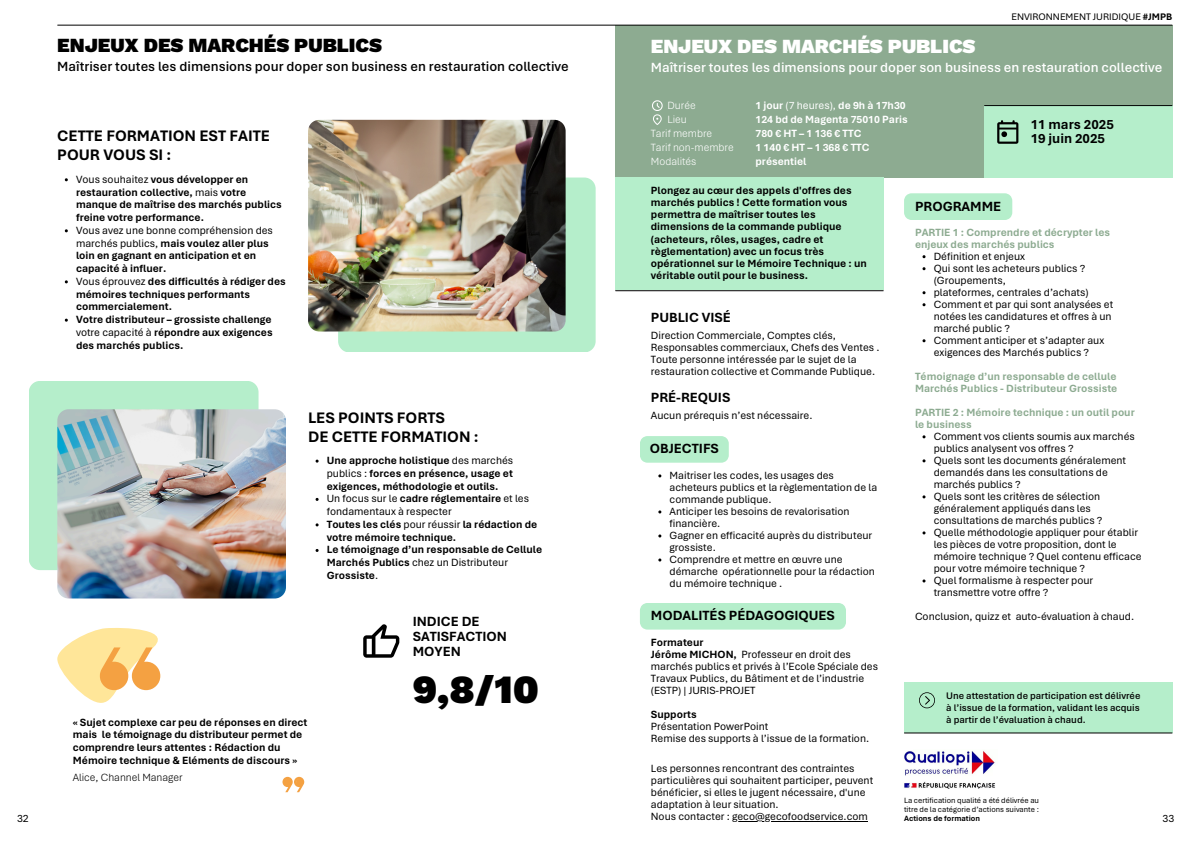
<style>
.page{position:relative;width:1191px;height:843px;background:#fff}
.page>*{position:absolute;margin:0;border:0;box-sizing:border-box;transform-origin:0 0}
.t1{font:900 40px "Work Sans";color:#000}
.t2{font:900 20px "Work Sans";color:#000}
.t3{font:900 20px "Work Sans";color:#fff}
.t4{font:700 16px/18.8px "Aptos";color:#000}
.t5{font:700 14px/15px "Aptos";color:#000}
.t6{font:600 14px "Aptos";color:#000}
.t7{font:600 14px "Aptos";color:#fff}
.t8{font:11px/12px "Aptos";color:#000}
.t9{font:700 11px/12.8px "Aptos";color:#000}
.t10{font:700 11px/12px "Aptos";color:#8dab91}
.t11{font:700 11px "Aptos";color:#fff}
.t12{font:300 11px "Aptos";color:#fff}
.t13{font:300 11px "Aptos";color:#000}
.t14{font:600 10px "Aptos";color:#000}
.t15{font:10px "Aptos";color:#000}
.t16{font:8px/9.3px "Aptos";color:#000}
.t17{font:700 8px "Aptos";color:#000}
.s1{font-weight:700}
.s2{font-weight:400}
</style>
<div class="page">
<div style="left:338px;top:177px;width:257px;height:175px;background:#b5eecb;border-radius:11px"></div>
<div style="left:615px;top:25px;width:557px;height:152px;background:#8dab91"></div>
<hr style="left:58px;top:25px;width:1113px;height:1px;background:#000">
<div style="left:29px;top:381px;width:229px;height:189px;background:#b5eecb;border-radius:11px"></div>
<svg style="left:282px;top:776px;width:22px;height:16px"></svg>
<div style="left:284px;top:778px;width:7px;height:7px;background:#f4a142;border-radius:50%"></div>
<div style="left:296px;top:778px;width:7px;height:7px;background:#f4a142;border-radius:50%"></div>
<div style="left:903px;top:681px;width:269px;height:51px;background:#b5eecb"></div>
<hr style="left:904px;top:732px;width:267px;height:1px;background:#000">
<svg style="left:919px;top:692px;width:15px;height:15px"></svg>
<div style="left:640px;top:436px;width:88px;height:26px;background:#b5eecb"></div>
<div style="left:904px;top:193px;width:108px;height:27px;background:#b5eecb"></div>
<img style="left:904px;top:751px;width:91px;height:38px">
<svg style="left:57px;top:628px;width:103px;height:74px"></svg>
<div style="left:136px;top:665px;width:19px;height:19px;background:#f4a142;border-radius:50%"></div>
<div style="left:103px;top:665px;width:19px;height:19px;background:#f4a142;border-radius:50%"></div>
<div style="left:615px;top:177px;width:268px;height:113px;background:#b5eecb"></div>
<hr style="left:615px;top:290px;width:268px;height:1px;background:#000">
<div style="left:640px;top:603px;width:205px;height:26px;background:#b5eecb"></div>
<div style="left:984px;top:105px;width:188px;height:72px;background:#b5eecb"></div>
<svg style="left:997px;top:120px;width:21px;height:24px"></svg>
<hr style="left:984px;top:105px;width:187px;height:1px;background:#000">
<svg style="left:652px;top:100px;width:10px;height:25px"></svg>
<svg style="left:363px;top:624px;width:36px;height:33px"></svg>
<img style="left:57px;top:409px;width:229px;height:189px;border-radius:11px">
<hr style="left:732px;top:820px;width:135px;height:1px;background:#000">
<img style="left:308px;top:120px;width:257px;height:211px">
<p class="t2" style="left:57px;top:37px;width:326px">ENJEUX DES MARCHÉS PUBLICS</p>
<p class="t6" style="left:57px;top:58px;width:513px">Maîtriser toutes les dimensions pour doper son business en restauration collective</p>
<p class="t15" style="left:1011px;top:10px;width:162px">ENVIRONNEMENT JURIDIQUE <span class="s1">#JMPB</span></p>
<p class="t3" style="left:650px;top:38px;width:326px">ENJEUX DES MARCHÉS PUBLICS</p>
<p class="t7" style="left:650px;top:59px;width:513px">Maîtriser toutes les dimensions pour doper son business en restauration collective</p>
<p class="t12" style="left:667px;top:98px;width:30px">Durée</p>
<p class="t11" style="left:755px;top:98px;width:152px">1 jour <span class="s2">(7 heures),</span> de 9h à 17h30</p>
<p class="t12" style="left:667px;top:112px;width:21px">Lieu</p>
<p class="t11" style="left:755px;top:112px;width:154px">124 bd de Magenta 75010 Paris</p>
<p class="t5" style="left:1030px;top:118px;width:85px;line-height:13.5px">11 mars 2025<br>19 juin 2025</p>
<p class="t12" style="left:650px;top:127px;width:63px">Tarif membre</p>
<p class="t11" style="left:755px;top:126px;width:107px">780€HT–1136€TTC</p>
<p class="t4" style="left:57px;top:127px;width:214px">CETTE FORMATION EST FAITE<br>POUR VOUS SI :</p>
<h5 class="t9" style="left:76px;top:173px;width:207px"><span class="s2">Vous souhaitez</span> vous développer en restauration collective, <span class="s2">mais</span> votre manque de maîtrise des marchés publics freine votre performance.</h5>
<h2 class="t9" style="left:76px;top:224px;width:198px"><span class="s2">Vous avez une bonne compréhension des marchés publics,</span> mais voulez aller plus loin en gagnant en anticipation et en capacité à influer.</h2>
<h5 class="t9" style="left:76px;top:275px;width:211px"><span class="s2">Vous éprouvez</span> des difficultés à rédiger des mémoires techniques performants commercialement.</h5>
<p class="t9" style="left:76px;top:313px;width:198px;text-align:justify">Votre distributeur – grossiste challenge <span class="s2">votre capacité à</span> répondre aux exigences des marchés publics.</p>
<p class="t12" style="left:650px;top:141px;width:84px">Tarif non-membre</p>
<p class="t11" style="left:755px;top:141px;width:116px">1140€HT–1368€TTC</p>
<p class="t12" style="left:650px;top:155px;width:47px">Modalités</p>
<p class="t11" style="left:755px;top:155px;width:52px">présentiel</p>
<p class="t9" style="left:650px;top:185px;width:217px;line-height:12px">Plongez au cœur des appels d'offres des marchés publics ! Cette formation vous permettra de maîtriser toutes les dimensions de la commande publique (acheteurs, rôles, usages, cadre et règlementation) avec un focus très opérationnel sur le Mémoire Technique : un véritable outil pour le business.</p>
<p class="t5" style="left:914px;top:198px;width:88px">PROGRAMME</p>
<p class="t10" style="left:914px;top:226px;width:197px">PARTIE 1 : Comprendre et décrypter les enjeux des marchés publics</p>
<h3 class="t8" style="left:933px;top:250px;width:93px">Définition et enjeux</h3>
<h4 class="t8" style="left:933px;top:262px;width:153px">Qui sont les acheteurs publics ? (Groupements,</h4>
<p class="t8" style="left:933px;top:286px;width:156px">plateformes, centrales d’achats)</p>
<p class="t8" style="left:933px;top:298px;width:181px">Comment et par qui sont analysées et notées les candidatures et offres à un marché public ?</p>
<p class="t8" style="left:933px;top:334px;width:172px">Comment anticiper et s’adapter aux exigences des Marchés publics ?</p>
<p class="t10" style="left:914px;top:370px;width:204px">Témoignage d’un responsable de cellule<br>Marchés Publics - Distributeur Grossiste</p>
<p class="t10" style="left:914px;top:406px;width:221px">PARTIE 2 : Mémoire technique : un outil pour le business</p>
<p class="t8" style="left:933px;top:430px;width:202px">Comment vos clients soumis aux marchés publics analysent vos offres ?</p>
<h4 class="t8" style="left:933px;top:454px;width:194px">Quels sont les documents généralement demandés dans les consultations de marchés publics ?</h4>
<p class="t8" style="left:933px;top:490px;width:170px">Quels sont les critères de sélection généralement appliqués dans les consultations de marchés publics ?</p>
<p class="t8" style="left:933px;top:526px;width:209px">Quelle méthodologie appliquer pour établir les pièces de votre proposition, dont le mémoire technique ? Quel contenu efficace pour votre mémoire technique ?</p>
<p class="t8" style="left:933px;top:574px;width:161px">Quel formalisme à respecter pour transmettre votre offre ?</p>
<p class="t8" style="left:914px;top:610px;width:221px">Conclusion, quizz et auto-évaluation à chaud.</p>
<p class="t5" style="left:650px;top:310px;width:82px">PUBLIC VISÉ</p>
<p class="t8" style="left:650px;top:329px;width:230px">Direction Commerciale, Comptes clés, Responsables commerciaux, Chefs des Ventes .<br>Toute personne intéressée par le sujet de la restauration collective et Commande Publique.</p>
<p class="t5" style="left:650px;top:390px;width:81px">PRÉ-REQUIS</p>
<p class="t8" style="left:650px;top:409px;width:163px">Aucun prérequis n’est nécessaire.</p>
<h3 class="t4" style="left:308px;top:408px;width:172px">LES POINTS FORTS<br>DE CETTE FORMATION :</h3>
<p class="t9" style="left:327px;top:454px;width:188px;text-align:justify">Une approche holistique <span class="s2">des marchés publics :</span> forces en présence, usage et exigences, méthodologie et outils.</p>
<p class="t8" style="left:327px;top:492px;width:204px;line-height:12.8px">Un focus sur le <span class="s1">cadre réglementaire</span> et les fondamentaux à respecter</p>
<p class="t9" style="left:327px;top:517px;width:212px">Toutes les clés <span class="s2">pour réussir</span> la rédaction de votre mémoire technique.</p>
<p class="t9" style="left:327px;top:543px;width:217px">Le témoignage d’un responsable de Cellule<br>Marchés Publics <span class="s2">chez un Distributeur<br></span>Grossiste<span class="s2">.</span></p>
<p class="t5" style="left:649px;top:441px;width:71px">OBJECTIFS</p>
<p class="t8" style="left:669px;top:469px;width:209px">Maitriser les codes, les usages des acheteurs publics et la règlementation de la commande publique.</p>
<p class="t8" style="left:669px;top:505px;width:181px">Anticiper les besoins de revalorisation financière.</p>
<p class="t8" style="left:669px;top:529px;width:204px">Gagner en efficacité auprès du distributeur grossiste.</p>
<p class="t8" style="left:669px;top:553px;width:207px">Comprendre et mettre en œuvre une démarche opérationnelle pour la rédaction du mémoire technique .</p>
<p class="t5" style="left:650px;top:608px;width:185px">MODALITÉS PÉDAGOGIQUES</p>
<h1 class="t5" style="left:412px;top:614px;width:96px">INDICE DE<br>SATISFACTION<br>MOYEN</h1>
<p class="t1" style="left:412px;top:672px;width:128px">9,8/10</p>
<p class="t9" style="left:650px;top:635px;width:54px">Formateur</p>
<p class="t8" style="left:650px;top:648px;width:229px"><span class="s1">Jérôme MICHON,</span> Professeur en droit des marchés publics et privés à l’Ecole Spéciale des Travaux Publics, du Bâtiment et de l’industrie (ESTP) | JURIS-PROJET</p>
<p class="t9" style="left:650px;top:707px;width:47px">Supports</p>
<p class="t8" style="left:650px;top:720px;width:119px">Présentation PowerPoint</p>
<h4 class="t8" style="left:650px;top:732px;width:220px">Remise des supports à l’issue de la formation.</h4>
<p class="t8" style="left:650px;top:762px;width:224px">Les personnes rencontrant des contraintes particulières qui souhaitent participer, peuvent bénéficier, si elles le jugent nécessaire, d'une adaptation à leur situation.</p>
<h4 class="t8" style="left:650px;top:810px;width:218px">Nous contacter : geco@gecofoodservice.com</h4>
<h4 class="t14" style="left:946px;top:689px;width:196px">Une attestation de participation est délivrée</h4>
<p class="t14" style="left:946px;top:701px;width:195px">à l’issue de la formation, validant les acquis</p>
<p class="t14" style="left:946px;top:713px;width:141px">à partir de l’évaluation à chaud.</p>
<h6 class="t9" style="left:73px;top:715px;width:236px">« Sujet complexe car peu de réponses en direct mais le témoignage du distributeur permet de comprendre leurs attentes : Rédaction du Mémoire technique &amp; Eléments de discours »</h6>
<p class="t13" style="left:73px;top:770px;width:111px">Alice, Channel Manager</p>
<h5 class="t16" style="left:903px;top:795px;width:136px">La certification qualité a été délivrée au titre de la catégorie d’actions suivante :</h5>
<p class="t17" style="left:903px;top:813px;width:77px">Actions de formation</p>
<p class="t8" style="left:17px;top:811px;width:13px">32</p>
<h6 class="t8" style="left:1162px;top:811px;width:13px">33</h6>
</div>
